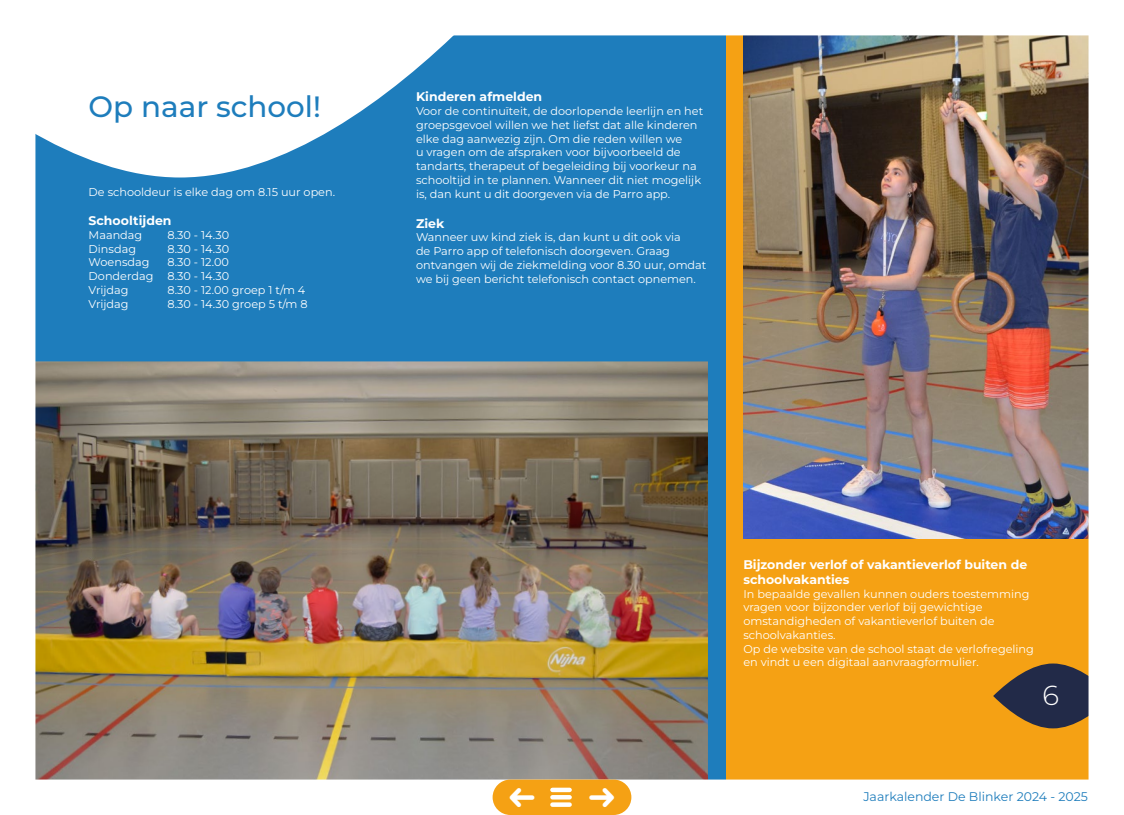
<style>
.page{position:relative;width:1124px;height:815px;background:#fff}
.page>*{position:absolute;margin:0;border:0;box-sizing:border-box;transform-origin:0 0}
._22titel{font:500 29.38px "Montserrat";color:#1e7dbc}
.t1{font:300 27.5px "Montserrat";color:#fff}
.kl_subkop_met_pijltje{font:700 12.5px/15px "Montserrat";color:#fff}
.t2{font:12.5px "Montserrat";color:#1e7dbc}
.plat_diap_10_Basislijn{font:11.25px/13.8px "Montserrat";color:#fff}
</style>
<div class="page">
<img style="left:35px;top:35px;width:1054px;height:780px">
<div style="left:492px;top:780px;width:139px;height:35px;background:#f5a114;border-radius:18px"></div>
<div style="left:1038px;top:758px;width:14px;height:14px;background:#f5a114"></div>
<div style="left:979px;top:758px;width:14px;height:14px;background:#f5a114"></div>
<div style="left:1008px;top:758px;width:15px;height:14px;background:#f5a114"></div>
<div style="left:71px;top:758px;width:14px;height:14px;background:#8c8983"></div>
<div style="left:160px;top:758px;width:15px;height:14px;background:#93908b"></div>
<div style="left:949px;top:758px;width:14px;height:14px;background:#f5a114"></div>
<div style="left:250px;top:758px;width:14px;height:14px;background:#918f8c"></div>
<div style="left:859px;top:758px;width:14px;height:14px;background:#f5a114"></div>
<div style="left:339px;top:758px;width:15px;height:14px;background:#9e9995"></div>
<div style="left:770px;top:758px;width:14px;height:14px;background:#f5a114"></div>
<div style="left:429px;top:758px;width:14px;height:14px;background:#8e8e8c"></div>
<svg style="left:680px;top:758px;width:14px;height:14px"></svg>
<div style="left:131px;top:758px;width:14px;height:14px;background:#908c87"></div>
<div style="left:220px;top:758px;width:14px;height:14px;background:#8e8d89"></div>
<div style="left:889px;top:758px;width:14px;height:14px;background:#f5a114"></div>
<svg style="left:310px;top:758px;width:14px;height:14px"></svg>
<div style="left:799px;top:758px;width:15px;height:14px;background:#f5a114"></div>
<div style="left:399px;top:758px;width:14px;height:14px;background:#91918e"></div>
<div style="left:710px;top:758px;width:14px;height:14px;background:#1e7dbc"></div>
<div style="left:489px;top:758px;width:14px;height:14px;background:#93928d"></div>
<div style="left:620px;top:758px;width:15px;height:14px;background:#8a8581"></div>
<div style="left:101px;top:758px;width:14px;height:14px;background:#938e88"></div>
<div style="left:190px;top:758px;width:14px;height:14px;background:#8e8d88"></div>
<div style="left:919px;top:758px;width:14px;height:14px;background:#f5a114"></div>
<div style="left:280px;top:758px;width:14px;height:14px;background:#9b9793"></div>
<div style="left:829px;top:758px;width:14px;height:14px;background:#f5a114"></div>
<div style="left:369px;top:758px;width:14px;height:14px;background:#959390"></div>
<div style="left:740px;top:758px;width:14px;height:14px;background:#f5a114"></div>
<div style="left:459px;top:758px;width:14px;height:14px;background:#8f8e8a"></div>
<div style="left:650px;top:758px;width:14px;height:14px;background:#85827d"></div>
<svg style="left:526px;top:744px;width:71px;height:71px"></svg>
<div style="left:553px;top:53px;width:17px;height:18px;background:#1e7dbc;border-radius:50%"></div>
<svg style="left:527px;top:787px;width:7px;height:14px"></svg>
<svg style="left:589px;top:787px;width:7px;height:14px"></svg>
<p class="_22titel" style="left:89px;top:86px;width:234px">Op naar school!</p>
<p class="plat_diap_10_Basislijn" style="left:89px;top:185px;width:248px">De schooldeur is elke dag om 8.15 uur open.</p>
<p class="kl_subkop_met_pijltje" style="left:89px;top:212px;width:84px">Schooltijden</p>
<p class="plat_diap_10_Basislijn" style="left:89px;top:227px;width:55px">Maandag</p>
<p class="plat_diap_10_Basislijn" style="left:167px;top:227px;width:63px">8.30 - 14.30</p>
<p class="plat_diap_10_Basislijn" style="left:89px;top:241px;width:49px">Dinsdag</p>
<p class="plat_diap_10_Basislijn" style="left:167px;top:241px;width:63px">8.30 - 14.30</p>
<p class="plat_diap_10_Basislijn" style="left:89px;top:255px;width:62px">Woensdag</p>
<p class="plat_diap_10_Basislijn" style="left:167px;top:255px;width:63px">8.30 - 12.00</p>
<p class="plat_diap_10_Basislijn" style="left:89px;top:269px;width:142px">Donderdag 8.30 - 14.30</p>
<p class="plat_diap_10_Basislijn" style="left:89px;top:282px;width:41px">Vrijdag</p>
<p class="plat_diap_10_Basislijn" style="left:167px;top:282px;width:139px">8.30 - 12.00 groep 1 t/m 4</p>
<p class="plat_diap_10_Basislijn" style="left:89px;top:296px;width:41px">Vrijdag</p>
<p class="plat_diap_10_Basislijn" style="left:167px;top:296px;width:142px">8.30 - 14.30 groep 5 t/m 8</p>
<p class="kl_subkop_met_pijltje" style="left:416px;top:89px;width:128px">Kinderen afmelden</p>
<p class="plat_diap_10_Basislijn" style="left:416px;top:104px;width:289px">Voor de continuïteit, de doorlopende leerlijn en het groepsgevoel willen we het liefst dat alle kinderen elke dag aanwezig zijn. Om die reden willen we<br>u vragen om de afspraken voor bijvoorbeeld de tandarts, therapeut of begeleiding bij voorkeur na schooltijd in te plannen. Wanneer dit niet mogelijk is, dan kunt u dit doorgeven via de Parro app.</p>
<p class="kl_subkop_met_pijltje" style="left:416px;top:215px;width:30px">Ziek</p>
<p class="plat_diap_10_Basislijn" style="left:416px;top:230px;width:292px">Wanneer uw kind ziek is, dan kunt u dit ook via<br>de Parro app of telefonisch doorgeven. Graag ontvangen wij de ziekmelding voor 8.30 uur, omdat we bij geen bericht telefonisch contact opnemen.</p>
<p class="kl_subkop_met_pijltje" style="left:743px;top:556px;width:285px">Bijzonder verlof of vakantieverlof buiten de schoolvakanties</p>
<p class="plat_diap_10_Basislijn" style="left:743px;top:586px;width:287px">In bepaalde gevallen kunnen ouders toestemming vragen voor bijzonder verlof bij gewichtige omstandigheden of vakantieverlof buiten de schoolvakanties.</p>
<p class="plat_diap_10_Basislijn" style="left:743px;top:641px;width:292px">Op de website van de school staat de verlofregeling en vindt u een digitaal aanvraagformulier.</p>
<h2 class="t1" style="left:1042px;top:677px;width:18px">6</h2>
<p class="t2" style="left:863px;top:788px;width:226px">Jaarkalender De Blinker 2024 - 2025</p>
</div>
